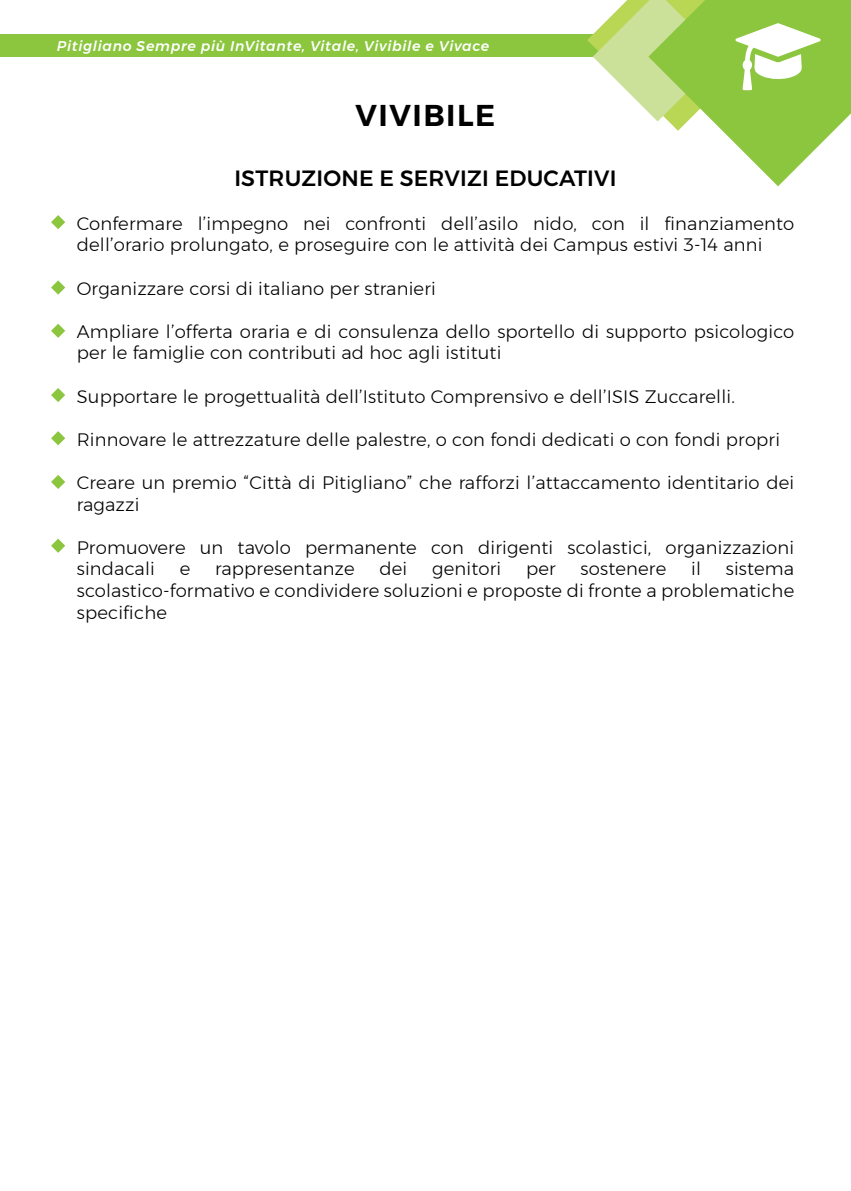
<style>
.page{position:relative;width:851px;height:1191px;background:#fff}
.page>*{position:absolute;margin:0;border:0;box-sizing:border-box;transform-origin:0 0}
.t1{font:600 30px "Montserrat";letter-spacing:.05em;color:#000001}
.t2{font:500 22px "Montserrat";letter-spacing:.01em;color:#000001}
.t3{font:300 18px/21.6px "Montserrat";letter-spacing:.01em;color:#000001}
.t4{font:italic 500 14px "Montserrat";letter-spacing:.05em;color:#fff}
</style>
<div class="page">
<svg style="left:51px;top:215px;width:14px;height:14px"></svg>
<svg style="left:51px;top:280px;width:14px;height:15px"></svg>
<svg style="left:51px;top:324px;width:14px;height:14px"></svg>
<svg style="left:51px;top:388px;width:14px;height:14px"></svg>
<svg style="left:51px;top:431px;width:14px;height:14px"></svg>
<svg style="left:51px;top:475px;width:14px;height:14px"></svg>
<svg style="left:51px;top:538px;width:14px;height:15px"></svg>
<div style="left:0;top:34px;width:778px;height:23px;background:#8bc63e"></div>
<svg style="left:587px;top:0;width:263px;height:186px"></svg>
<p class="t4" style="left:57px;top:38px;width:434px">Pitigliano Sempre più InVitante, Vitale, Vivibile e Vivace</p>
<h1 class="t1" style="left:355px;top:97px;width:141px">VIVIBILE</h1>
<p class="t2" style="left:234px;top:165px;width:383px">ISTRUZIONE E SERVIZI EDUCATIVI</p>
<p class="t3" style="left:77px;top:212px;width:719px">Confermare l’impegno nei confronti dell’asilo nido, con il finanziamento dell’orario prolungato, e proseguire con le attività dei Campus estivi 3-14 anni</p>
<p class="t3" style="left:77px;top:277px;width:360px">Organizzare corsi di italiano per stranieri</p>
<p class="t3" style="left:77px;top:320px;width:719px">Ampliare l’offerta oraria e di consulenza dello sportello di supporto psicologico per le famiglie con contributi ad hoc agli istituti</p>
<p class="t3" style="left:77px;top:385px;width:659px">Supportare le progettualità dell’Istituto Comprensivo e dell’ISIS Zuccarelli.</p>
<p class="t3" style="left:77px;top:428px;width:704px">Rinnovare le attrezzature delle palestre, o con fondi dedicati o con fondi propri</p>
<p class="t3" style="left:77px;top:472px;width:719px">Creare un premio “Città di Pitigliano” che rafforzi l’attaccamento identitario dei ragazzi</p>
<p class="t3" style="left:77px;top:536px;width:719px">Promuovere un tavolo permanente con dirigenti scolastici, organizzazioni sindacali</p>
<p class="t3" style="left:180px;top:558px;width:12px">e</p>
<p class="t3" style="left:215px;top:558px;width:141px">rappresentanze</p>
<p class="t3" style="left:379px;top:558px;width:29px">dei</p>
<p class="t3" style="left:432px;top:558px;width:70px">genitori</p>
<p class="t3" style="left:526px;top:558px;width:31px">per</p>
<p class="t3" style="left:580px;top:558px;width:87px">sostenere</p>
<p class="t3" style="left:691px;top:558px;width:11px">il</p>
<p class="t3" style="left:77px;top:558px;width:719px;text-align:justify;text-indent:649px">sistema scolastico-formativo e condividere soluzioni e proposte di fronte a problematiche specifiche</p>
</div>
